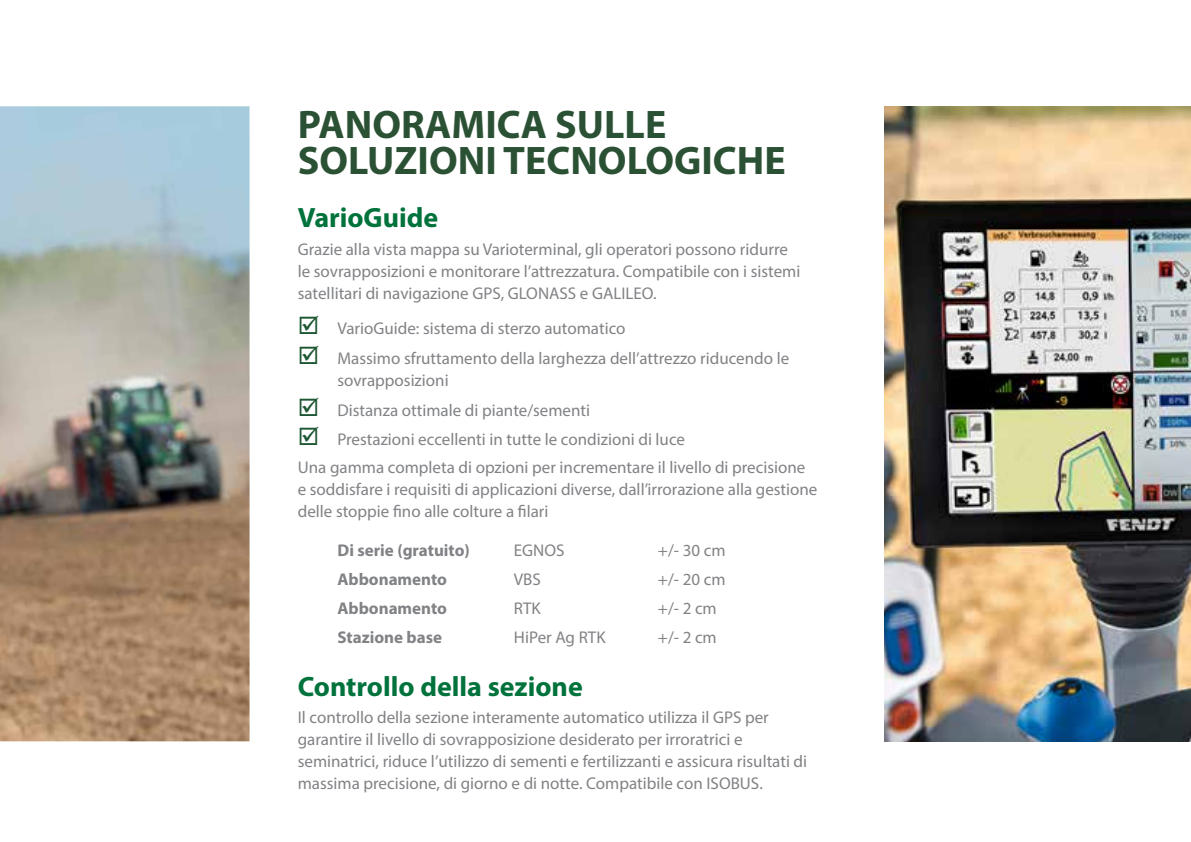
<style>
.page{position:relative;width:1191px;height:842px;background:#fff}
.page>*{position:absolute;margin:0;border:0;box-sizing:border-box;transform-origin:0 0}
.t1{font:700 40px/36px "Myriad Pro";color:#2b5134}
.t2{font:700 28px "Myriad Pro";color:#00723b}
.t3{font:17px/22px "Myriad Pro";color:#808285}
.t4{font:700 17px "Myriad Pro";color:#808285}
.s1{color:#1d5632}
</style>
<div class="page">
<img style="left:0;top:106px;width:249px;height:635px">
<img style="left:884px;top:106px;width:307px;height:635px">
<h1 class="t1" style="left:298px;top:106px;width:489px">PANORAMICA SULLE<br>SOLUZIONI TECNOLOGICHE</h1>
<h2 class="t2" style="left:298px;top:200px;width:142px">VarioGuide</h2>
<p class="t3" style="left:298px;top:238px;width:504px">Grazie alla vista mappa su Varioterminal, gli operatori possono ridurre le sovrapposizioni e monitorare l’attrezzatura. Compatibile con i sistemi satellitari di navigazione GPS, GLONASS e GALILEO.</p>
<p class="t3" style="left:298px;top:317px;width:329px"><span class="s1">☑</span> VarioGuide: sistema di sterzo automatico</p>
<p class="t3" style="left:337px;top:347px;width:453px;text-indent:-40px"><span class="s1">☑</span> Massimo sfruttamento della larghezza dell’attrezzo riducendo le sovrapposizioni</p>
<p class="t3" style="left:298px;top:399px;width:294px"><span class="s1">☑</span> Distanza ottimale di piante/sementi</p>
<p class="t3" style="left:298px;top:426px;width:509px;line-height:27.6px"><span class="s1">☑</span> Prestazioni eccellenti in tutte le condizioni di luce<br>Una gamma completa di opzioni per incrementare il livello di precisione</p>
<p class="t3" style="left:298px;top:478px;width:521px">e soddisfare i requisiti di applicazioni diverse, dall’irrorazione alla gestione delle stoppie fino alle colture a filari</p>
<p class="t4" style="left:337px;top:539px;width:134px">Di serie (gratuito)</p>
<p class="t3" style="left:514px;top:539px;width:52px">EGNOS</p>
<p class="t3" style="left:658px;top:539px;width:69px">+/- 30 cm</p>
<p class="t4" style="left:337px;top:568px;width:111px">Abbonamento</p>
<p class="t3" style="left:514px;top:568px;width:29px">VBS</p>
<p class="t3" style="left:658px;top:568px;width:69px">+/- 20 cm</p>
<p class="t4" style="left:337px;top:597px;width:111px">Abbonamento</p>
<p class="t3" style="left:514px;top:597px;width:28px">RTK</p>
<p class="t3" style="left:658px;top:597px;width:60px">+/- 2 cm</p>
<p class="t4" style="left:337px;top:626px;width:106px">Stazione base</p>
<p class="t3" style="left:514px;top:626px;width:93px">HiPer Ag RTK</p>
<p class="t3" style="left:658px;top:626px;width:60px">+/- 2 cm</p>
<h2 class="t2" style="left:298px;top:668px;width:286px">Controllo della sezione</h2>
<p class="t3" style="left:298px;top:706px;width:511px">Il controllo della sezione interamente automatico utilizza il GPS per garantire il livello di sovrapposizione desiderato per irroratrici e seminatrici, riduce l’utilizzo di sementi e fertilizzanti e assicura risultati di massima precisione, di giorno e di notte. Compatibile con ISOBUS.</p>
</div>
